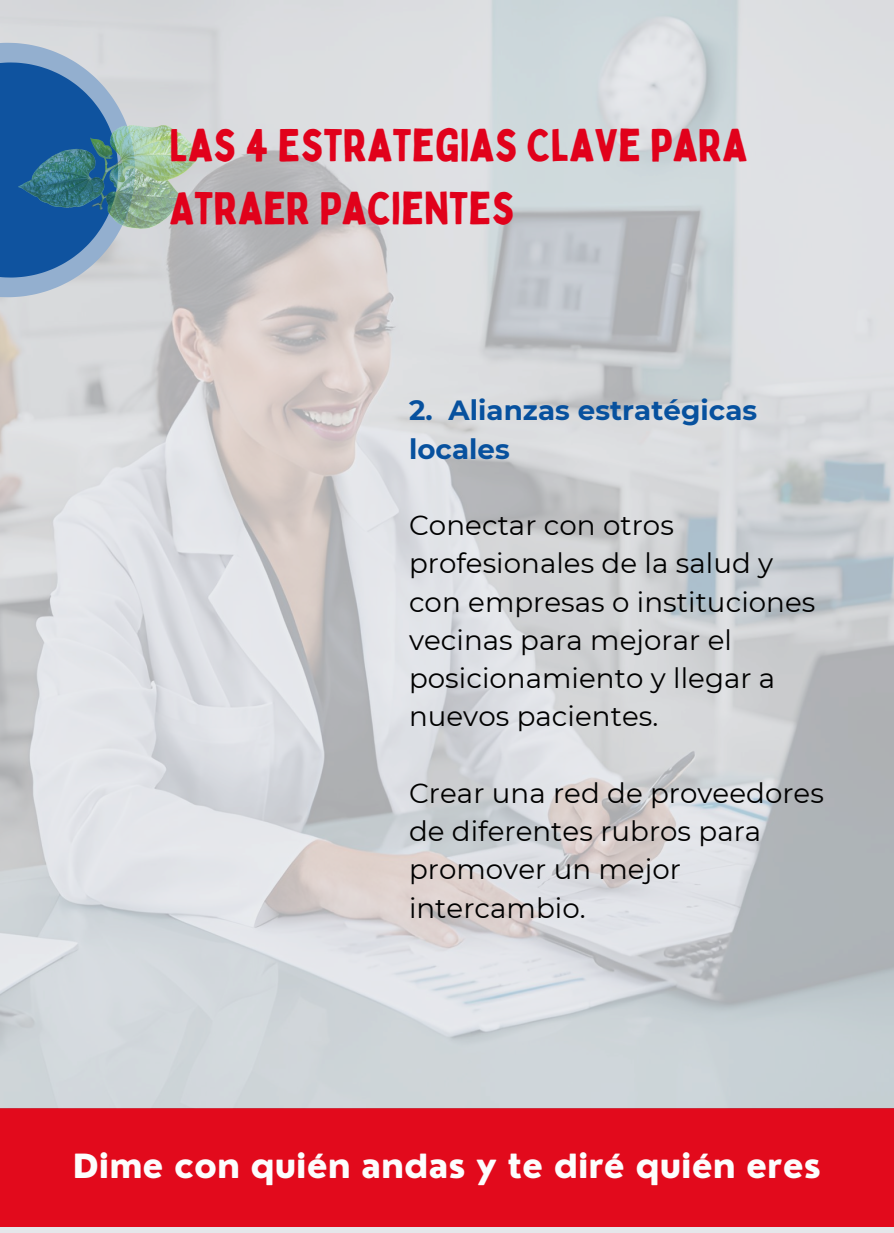
<style>
.page{position:relative;width:894px;height:1233px;background:#fff}
.page>*{position:absolute;margin:0;border:0;box-sizing:border-box;transform-origin:0 0}
.t1{font:45px/63px "Bobby Jones";color:#e1011b}
.t2{font:800 32.55px "Nourd";color:#fcfdfd}
.t3{font:27.75px/38.2px "Montserrat";color:#000}
.t4{font:700 27.75px/38.2px "Montserrat";color:#07519e}
</style>
<div class="page">
<div style="left:0;top:1109px;width:893px;height:118px;background:#e20a1c"></div>
<img style="left:0;top:0;width:893px;height:1108px">
<svg style="left:0;top:43px;width:135px;height:254px;background:#668eba"></svg>
<img style="left:18px;top:125px;width:189px;height:104px">
<p class="t1" style="left:169px;top:113px;width:579px">LAS 4 ESTRATEGIAS CLAVE PARA<br>ATRAER PACIENTES</p>
<h1 class="t4" style="left:409px;top:391px;width:349px">2. Alianzas estratégicas locales</h1>
<p class="t3" style="left:409px;top:506px;width:408px">Conectar con otros profesionales de la salud y con empresas o instituciones vecinas para mejorar el posicionamiento y llegar a nuevos pacientes.</p>
<h3 class="t3" style="left:409px;top:774px;width:416px">Crear una red de proveedores de diferentes rubros para promover un mejor intercambio.</h3>
<p class="t2" style="left:73px;top:1146px;width:749px">Dime con quién andas y te diré quién eres</p>
</div>
